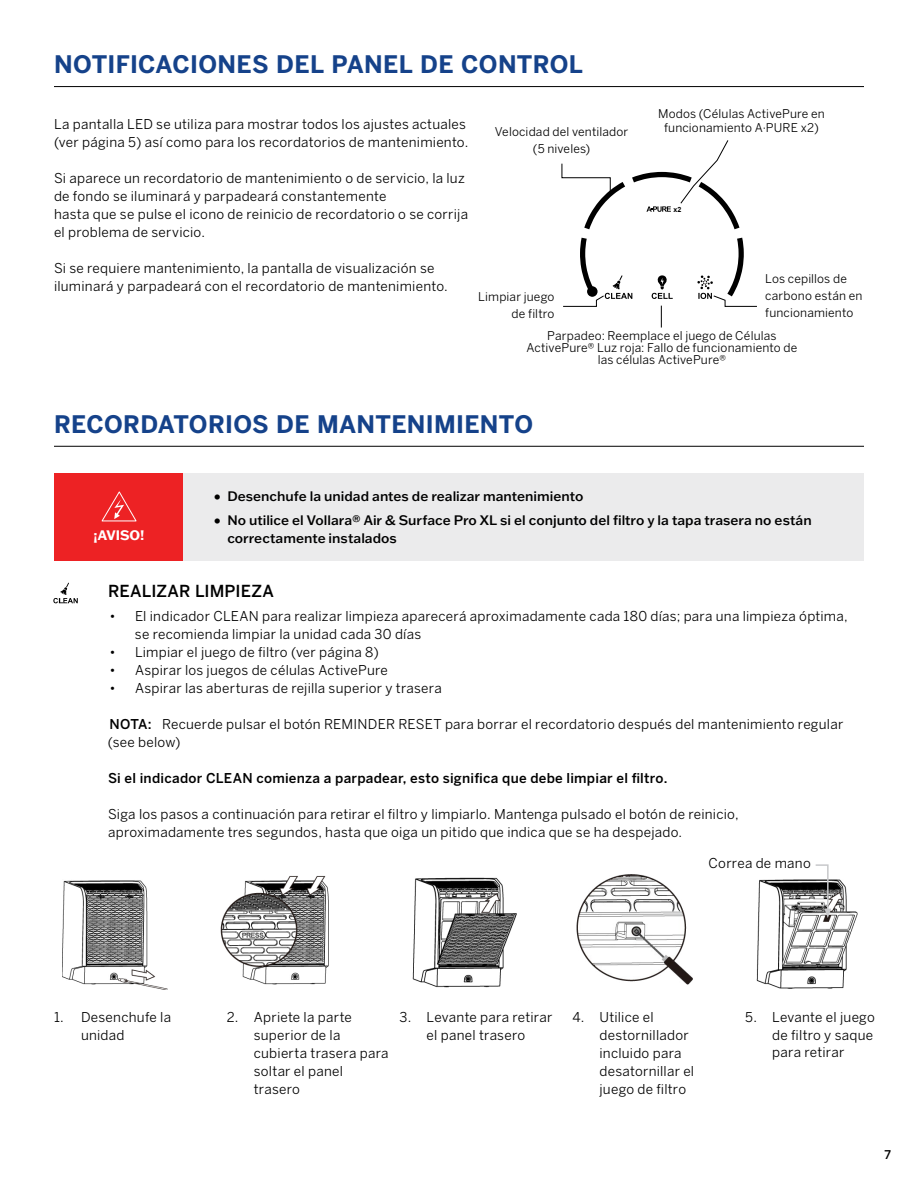
<style>
.page{position:relative;width:918px;height:1188px;background:#fff}
.page>*{position:absolute;margin:0;border:0;box-sizing:border-box;transform-origin:0 0}
.t1{font:700 24px "Benton Sans";letter-spacing:.01em;color:#15428a}
.t2{font:500 16.5px "Benton Sans";letter-spacing:.005em;color:#000}
.t3{font:13.5px/18px "Benton Sans";letter-spacing:.02em;color:#000}
.t4{font:500 13.5px/18px "Franklin Gothic ATF";color:#000}
.t5{font:500 13.5px "Benton Sans";letter-spacing:.02em;color:#000}
.t6{font:700 13.5px "Franklin Gothic ATF";color:#fff}
.t7{font:12px/17px "Benton Sans";letter-spacing:.015em;color:#000;text-align:center}
.t8{font:500 12px "Benton Sans";color:#000}
.t9{font:700 7.05px "Arial";color:#000}
.s1{font-weight:500}
</style>
<div class="page">
<svg style="left:652px;top:275px;width:21px;height:24px"></svg>
<svg style="left:561px;top:163px;width:64px;height:66px"></svg>
<svg style="left:632px;top:140px;width:107px;height:89px"></svg>
<svg style="left:661px;top:306px;width:1px;height:22px"></svg>
<svg style="left:563px;top:238px;width:69px;height:69px"></svg>
<svg style="left:697px;top:238px;width:60px;height:69px"></svg>
<hr style="left:54px;top:86px;width:810px;height:1px;background:#000">
<hr style="left:54px;top:446px;width:810px;height:1px;background:#000">
<svg style="left:53px;top:583px;width:25px;height:20px"></svg>
<img style="left:63px;top:880px;width:104px;height:110px">
<img style="left:220px;top:875px;width:109px;height:110px">
<img style="left:413px;top:877px;width:104px;height:111px">
<img style="left:576px;top:874px;width:117px;height:111px">
<img style="left:756px;top:879px;width:101px;height:110px">
<svg style="left:814px;top:864px;width:17px;height:54px"></svg>
<div style="left:645px;top:189px;width:35px;height:8px;background:#fff"></div>
<div style="left:55px;top:473px;width:129px;height:88px;background:#ed2224"></div>
<div style="left:184px;top:473px;width:680px;height:88px;background:#ebebec"></div>
<svg style="left:101px;top:491px;width:36px;height:31px"></svg>
<h1 class="t1" style="left:54px;top:50px;width:531px">NOTIFICACIONES DEL PANEL DE CONTROL</h1>
<p class="t3" style="left:54px;top:115px;width:416px">La pantalla LED se utiliza para mostrar todos los ajustes actuales (ver página 5) así como para los recordatorios de mantenimiento.</p>
<p class="t3" style="left:54px;top:169px;width:416px">Si aparece un recordatorio de mantenimiento o de servicio, la luz de fondo se iluminará y parpadeará constantemente<br>hasta que se pulse el icono de reinicio de recordatorio o se corrija el problema de servicio.</p>
<p class="t3" style="left:54px;top:259px;width:395px">Si se requiere mantenimiento, la pantalla de visualización se iluminará y parpadeará con el recordatorio de mantenimiento.</p>
<p class="t7" style="left:495px;top:123px;width:135px">Velocidad del ventilador (5 niveles)</p>
<p class="t7" style="left:658px;top:107px;width:168px;line-height:13.5px">Modos (Células ActivePure en funcionamiento A·PURE x2)</p>
<p class="t9" style="left:674px;top:204px;width:9px">x2</p>
<p class="t7" style="left:765px;top:270px;width:99px;text-align:left">Los cepillos de carbono están en funcionamiento</p>
<p class="t7" style="left:527px;top:329px;width:272px;line-height:12px">Parpadeo: Reemplace el juego de Células<br>ActivePure® Luz roja: Fallo de funcionamiento de las células ActivePure®</p>
<p class="t7" style="left:478px;top:288px;width:78px;text-align:right">Limpiar juego de filtro</p>
<h1 class="t1" style="left:54px;top:410px;width:481px">RECORDATORIOS DE MANTENIMIENTO</h1>
<p class="t6" style="left:94px;top:526px;width:53px">¡AVISO!</p>
<p class="t4" style="left:214px;top:487px;width:371px">• Desenchufe la unidad antes de realizar mantenimiento</p>
<p class="t4" style="left:227px;top:510px;width:586px;text-indent:-14px">• No utilice el Vollara® Air &amp; Surface Pro XL si el conjunto del filtro y la tapa trasera no están correctamente instalados</p>
<p class="t2" style="left:108px;top:581px;width:167px">REALIZAR LIMPIEZA</p>
<p class="t3" style="left:135px;top:607px;width:714px;text-indent:-25px">• El indicador CLEAN para realizar limpieza aparecerá aproximadamente cada 180 días; para una limpieza óptima, se recomienda limpiar la unidad cada 30 días</p>
<p class="t3" style="left:110px;top:643px;width:271px">• Limpiar el juego de filtro (ver página 8)</p>
<p class="t3" style="left:110px;top:661px;width:280px">• Aspirar los juegos de células ActivePure</p>
<p class="t3" style="left:110px;top:679px;width:334px">• Aspirar las aberturas de rejilla superior y trasera</p>
<p class="t3" style="left:108px;top:715px;width:737px"><span class="s1">NOTA:</span> Recuerde pulsar el botón REMINDER RESET para borrar el recordatorio después del mantenimiento regular (see below)</p>
<p class="t5" style="left:108px;top:770px;width:561px">Si el indicador CLEAN comienza a parpadear, esto significa que debe limpiar el filtro.</p>
<p class="t3" style="left:108px;top:805px;width:632px">Siga los pasos a continuación para retirar el filtro y limpiarlo. Mantenga pulsado el botón de reinicio, aproximadamente tres segundos, hasta que oiga un pitido que indica que se ha despejado.</p>
<p class="t3" style="left:708px;top:854px;width:104px">Correa de mano</p>
<p class="t3" style="left:81px;top:1007px;width:92px;text-indent:-27px">1. Desenchufe la unidad</p>
<p class="t3" style="left:254px;top:1007px;width:136px;text-indent:-27px">2. Apriete la parte superior de la cubierta trasera para soltar el panel trasero</p>
<p class="t3" style="left:400px;top:1007px;width:154px;text-align:center">3. Levante para retirar el panel trasero</p>
<p class="t3" style="left:599px;top:1007px;width:96px;text-indent:-27px">4. Utilice el destornillador incluido para desatornillar el juego de filtro</p>
<p class="t3" style="left:772px;top:1007px;width:104px;text-align:justify;text-indent:-27px">5. Levante el juego de filtro y saque para retirar</p>
<p class="t8" style="left:884px;top:1147px;width:8px">7</p>
</div>
